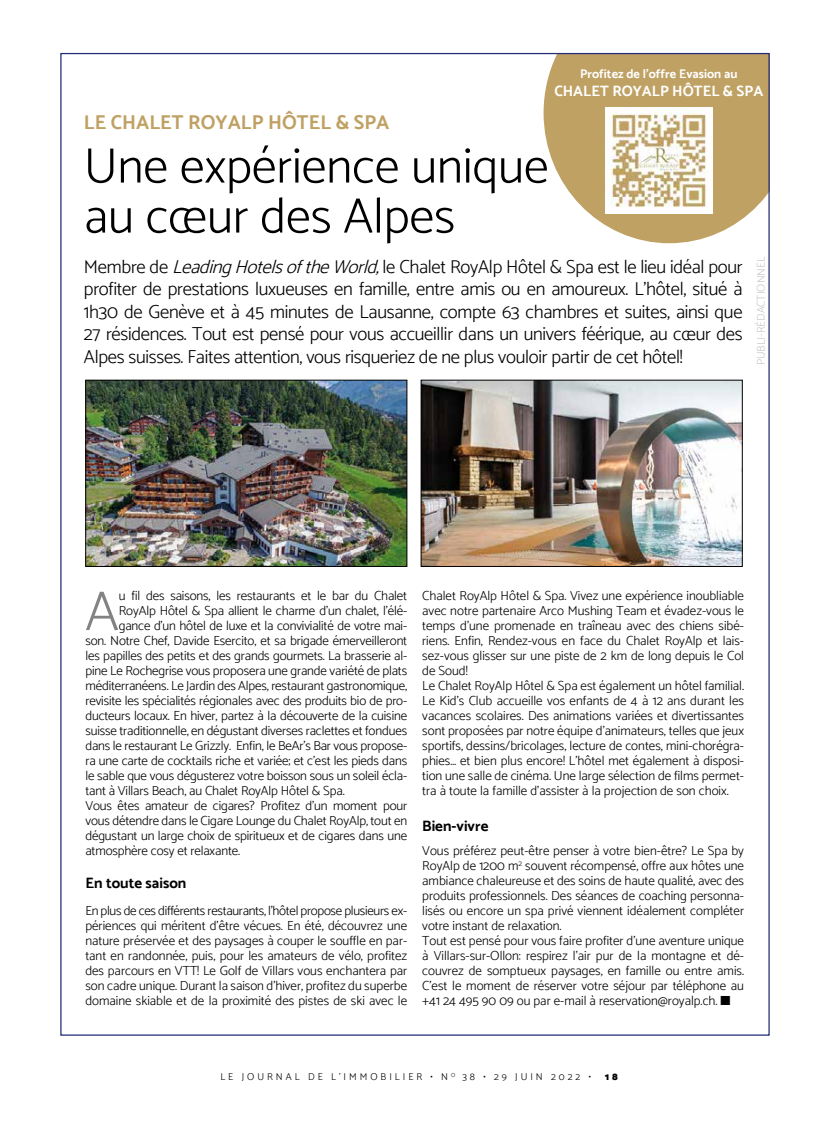
<style>
.page{position:relative;width:830px;height:1134px;background:#fff}
.page>*{position:absolute;margin:0;border:0;box-sizing:border-box;transform-origin:0 0}
.t1{font:300 56.38px "Catamaran";color:#838382}
.t2{font:300 50px/50px "Catamaran";color:#000}
.t3{font:700 20px "Catamaran";color:#bfa163}
.t4{font:300 18.75px/22.5px "Catamaran";letter-spacing:-.015em;color:#000;text-align:justify}
.t5{font:700 15px "Catamaran";color:#000}
.t6{font:700 15px "Catamaran";color:#fff}
.t7{font:300 13.12px/15px "Catamaran";color:#000}
.t8{font:700 12.5px "Catamaran";color:#fff}
.t9{font:300 11.25px "Catamaran";color:#c8c8c8}
.t10{font:300 10px "Catamaran";letter-spacing:.3em;color:#000}
.t11{font:900 10px "Catamaran";color:#000}
.s1{font-style:italic}
</style>
<div class="page">
<svg style="left:543px;top:55px;width:227px;height:188px;fill:#bfa163"></svg>
<img style="left:87px;top:382px;width:318px;height:183px">
<div style="left:85px;top:380px;width:322px;height:187px;border:1px solid #000"></div>
<img style="left:422px;top:382px;width:318px;height:183px">
<div style="left:420px;top:380px;width:322px;height:187px;border:1px solid #000"></div>
<img style="left:605px;top:107px;width:106px;height:107px">
<div style="left:769px;top:44px;width:49px;height:154px;background:#fff"></div>
<p class="t8" style="left:580px;top:66px;width:159px">Profitez de l’offre Evasion au</p>
<p class="t6" style="left:554px;top:82px;width:210px">CHALET ROYALP HÔTEL &amp; SPA</p>
<h3 class="t3" style="left:84px;top:110px;width:307px">LE CHALET ROYALP HÔTEL &amp; SPA</h3>
<h2 class="t2" style="left:84px;top:140px;width:466px">Une expérience unique au cœur des Alpes</h2>
<p class="t4" style="left:84px;top:255px;width:660px">Membre de <span class="s1">LeadingHotelsoftheWorld,</span>le Chalet RoyAlp Hôtel &amp; Spa est le lieu idéal pour profiter de prestations luxueuses en famille, entre amis ou en amoureux. L’hôtel, situé à 1h30 de Genève et à 45 minutes de Lausanne, compte 63 chambres et suites, ainsi que 27 résidences. Tout est pensé pour vous accueillir dans un univers féérique, au cœur des Alpes suisses. Faites attention, vous risqueriez de ne plus vouloir partir de cet hôtel!</p>
<p class="t9" style="left:754px;top:365px;width:110px;rotate:-90deg">PUBLI-RÉDACTIONNEL</p>
<h1 class="t1" style="left:85px;top:578px;width:35px">A</h1>
<p class="t7" style="left:119px;top:588px;width:290px">u fil des saisons, les restaurants et le bar du Chalet</p>
<p class="t7" style="left:119px;top:603px;width:290px">RoyAlp Hôtel &amp; Spa allient le charme d’un chalet, l’élé-</p>
<p class="t7" style="left:119px;top:618px;width:290px">gance d’un hôtel de luxe et la convivialité de votre mai-</p>
<p class="t7" style="left:85px;top:633px;width:323px">son. Notre Chef, Davide Esercito, et sa brigade émerveilleront</p>
<p class="t7" style="left:85px;top:648px;width:323px">les papilles des petits et des grands gourmets. La brasserie al-</p>
<p class="t7" style="left:85px;top:663px;width:323px">pine Le Rochegrise vous proposera une grande variété de plats</p>
<p class="t7" style="left:85px;top:678px;width:323px">méditerranéens. Le Jardin des Alpes, restaurant gastronomique,</p>
<p class="t7" style="left:85px;top:693px;width:323px">revisite les spécialités régionales avec des produits bio de pro-</p>
<p class="t7" style="left:85px;top:708px;width:323px">ducteurs locaux. En hiver, partez à la découverte de la cuisine</p>
<p class="t7" style="left:85px;top:723px;width:323px">suisse traditionnelle, en dégustant diverses raclettes et fondues</p>
<p class="t7" style="left:85px;top:738px;width:323px">dans le restaurant Le Grizzly. Enfin, le BeAr’s Bar vous propose-</p>
<p class="t7" style="left:85px;top:753px;width:323px">ra une carte de cocktails riche et variée; et c’est les pieds dans</p>
<p class="t7" style="left:85px;top:768px;width:323px">le sable que vous dégusterez votre boisson sous un soleil écla-</p>
<p class="t7" style="left:85px;top:783px;width:261px">tant à Villars Beach, au Chalet RoyAlp Hôtel &amp; Spa.</p>
<p class="t7" style="left:85px;top:798px;width:323px">Vous êtes amateur de cigares? Profitez d’un moment pour</p>
<p class="t7" style="left:85px;top:813px;width:323px">vous détendre dans le Cigare Lounge du Chalet RoyAlp, tout en</p>
<p class="t7" style="left:85px;top:828px;width:323px">dégustant un large choix de spiritueux et de cigares dans une</p>
<p class="t7" style="left:85px;top:843px;width:156px">atmosphère cosy et relaxante.</p>
<p class="t5" style="left:85px;top:874px;width:102px">En toute saison</p>
<p class="t7" style="left:85px;top:903px;width:323px;text-align:justify">En plus de ces différents restaurants, l’hôtel propose plusieurs ex&shy;périences qui méritent d’être vécues. En été, découvrez une nature préservée et des paysages à couper le souffle en par&shy;tant en randonnée, puis, pour les amateurs de vélo, profitez des parcours en VTT! Le Golf de Villars vous enchantera par son cadre unique. Durant la saison d’hiver, profitez du superbe domaine skiable et de la proximité des pistes de ski avec le</p>
<p class="t7" style="left:422px;top:588px;width:323px">Chalet RoyAlp Hôtel &amp; Spa. Vivez une expérience inoubliable avec notre partenaire Arco Mushing Team et évadez-vous le temps d’une promenade en traîneau avec des chiens sibé&shy;riens. Enfin, Rendez-vous en face du Chalet RoyAlp et lais&shy;sez-vous glisser sur une piste de 2 km de long depuis le Col de Soud!<br>Le Chalet RoyAlp Hôtel &amp; Spa est également un hôtel familial.<br>Le Kid’s Club accueille vos enfants de 4 à 12 ans durant les vacances scolaires. Des animations variées et divertissantes sont proposées par notre équipe d’animateurs, telles que jeux sportifs, dessins/bricolages, lecture de contes, mini-chorégra&shy;phies… et bien plus encore! L’hôtel met également à disposi&shy;tion une salle de cinéma. Une large sélection de films permet&shy;tra à toute la famille d’assister à la projection de son choix.</p>
<p class="t5" style="left:422px;top:817px;width:68px">Bien-vivre</p>
<p class="t7" style="left:422px;top:843px;width:323px">Vous préférez peut-être penser à votre bien-être? Le Spa by RoyAlp de 1200 m<sup>2</sup> souvent récompensé, offre aux hôtes une ambiance chaleureuse et des soins de haute qualité, avec des produits professionnels. Des séances de coaching personna&shy;lisés ou encore un spa privé viennent idéalement compléter votre instant de relaxation.<br>Tout est pensé pour vous faire profiter d’une aventure unique à Villars-sur-Ollon: respirez l’air pur de la montagne et dé&shy;couvrez de somptueux paysages, en famille ou entre amis.<br>C’est le moment de réserver votre séjour par téléphone au +41 24 495 90 09 ou par e-mail à reservation@royalp.ch. ■</p>
<p class="t10" style="left:220px;top:1071px;width:372px">LE JOURNAL DE L’IMMOBILIER • N <sup>O</sup> 38 • 29 JUIN 2022 •</p>
<p class="t11" style="left:604px;top:1071px;width:15px">1 8</p>
</div>
